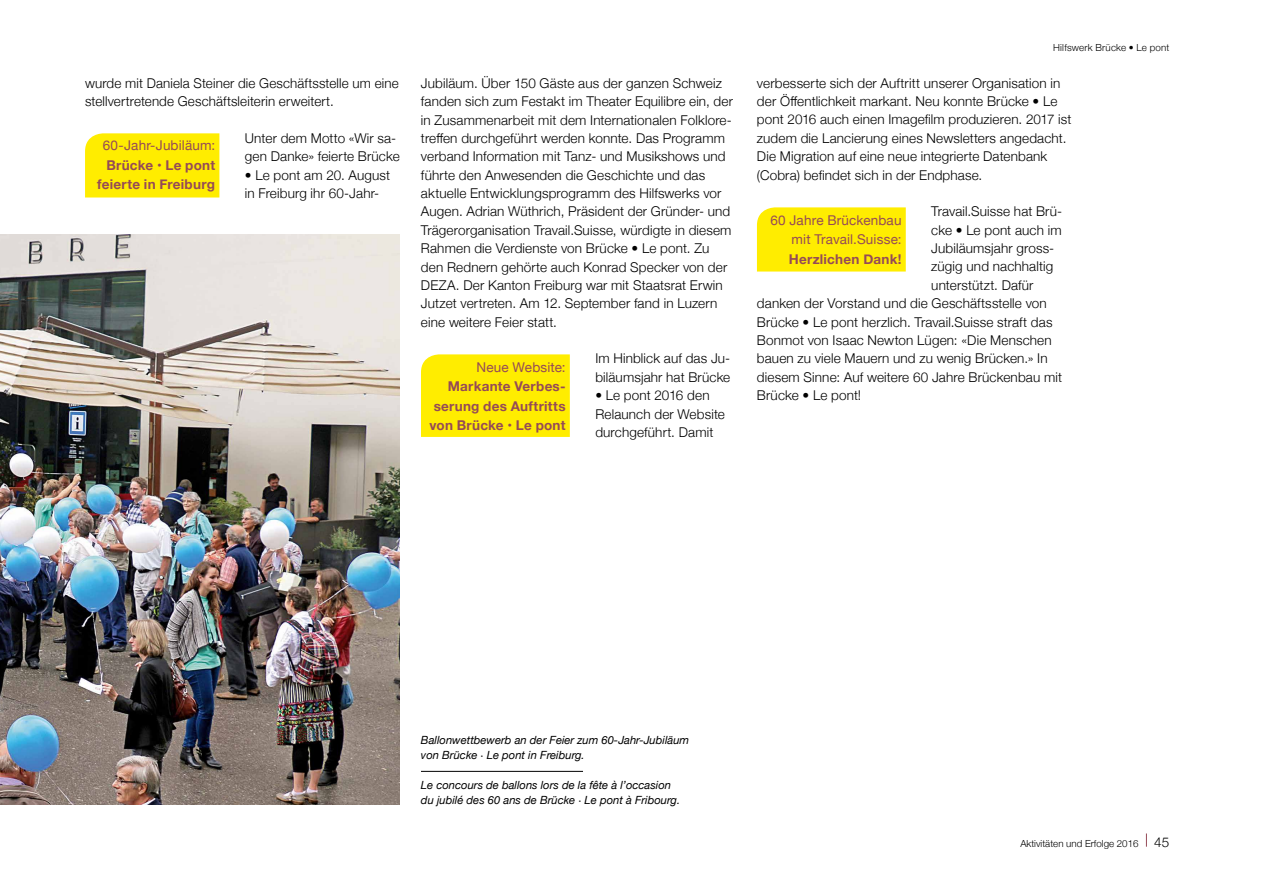
<style>
.page{position:relative;width:1263px;height:893px;background:#fff}
.page>*{position:absolute;margin:0;border:0;box-sizing:border-box;transform-origin:0 0}
.t1{font:300 13.5px/18.3px "Helvetica Neue";letter-spacing:.01em;color:#000}
.t2{font:700 13.5px/19.5px "Helvetica Neue";letter-spacing:.02em;color:#954a57;text-align:right}
.t3{font:13.5px/19.5px "Helvetica Neue";letter-spacing:.01em;color:#954a57;text-align:right}
.t4{font:italic 11.25px/15px "Helvetica Neue";color:#000}
.t5{font:300 9.75px "Helvetica Neue";color:#000}
.t6{font:300 9.75px "Helvetica Neue";letter-spacing:.025em;color:#000}
.s1{font-size:13.5px}
</style>
<div class="page">
<svg style="left:1146px;top:833px;width:1px;height:14px"></svg>
<img style="left:0;top:235px;width:400px;height:569px">
<div style="left:85px;top:133px;width:134px;height:64px;background:#ffed00"></div>
<div style="left:421px;top:354px;width:149px;height:83px;background:#ffed00"></div>
<div style="left:757px;top:207px;width:149px;height:65px;background:#ffed00"></div>
<hr style="left:421px;top:771px;width:162px;height:1px;background:#000">
<p class="t1" style="left:85px;top:73px;width:315px">wurde mit Daniela Steiner die Geschäftsstelle um eine stellvertretende Geschäftsleiterin erweitert.</p>
<p class="t1" style="left:245px;top:128px;width:156px">Unter dem Motto «Wir sa&shy;gen Danke» feierte Brücke</p>
<p class="t1" style="left:245px;top:165px;width:147px">• Le pont am 20. August in Freiburg ihr 60-Jahr-</p>
<p class="t3" style="left:103px;top:137px;width:114px">60-Jahr-Jubiläum:</p>
<p class="t2" style="left:97px;top:156px;width:119px">Brücke • Le pont feierte in Freiburg</p>
<p class="t1" style="left:421px;top:73px;width:314px">Jubiläum. Über 150 Gäste aus der ganzen Schweiz fanden sich zum Festakt im Theater Equilibre ein, der in Zusammenarbeit mit dem Internationalen Folklore&shy;treffen durchgeführt werden konnte. Das Programm verband Information mit Tanz- und Musikshows und führte den Anwesenden die Geschichte und das aktuelle Entwicklungsprogramm des Hilfswerks vor Augen. Adrian Wüthrich, Präsident der Gründer- und Trägerorganisation Travail.Suisse, würdigte in diesem Rahmen die Verdienste von Brücke • Le pont. Zu den Rednern gehörte auch Konrad Specker von der DEZA. Der Kanton Freiburg war mit Staatsrat Erwin Jutzet vertreten. Am 12. September fand in Luzern eine weitere Feier statt.</p>
<p class="t1" style="left:595px;top:348px;width:136px">Im Hinblick auf das Ju&shy;biläumsjahr hat Brücke</p>
<p class="t1" style="left:595px;top:385px;width:131px">• Le pont 2016 den<br>Relaunch der Website durchgeführt. Damit</p>
<p class="t3" style="left:477px;top:358px;width:90px">Neue Website:</p>
<p class="t2" style="left:430px;top:377px;width:138px">Markante Verbes&shy;serung des Auftritts von Brücke • Le pont</p>
<p class="t6" style="left:1053px;top:40px;width:118px">Hilfswerk Brücke • Le pont</p>
<p class="t1" style="left:757px;top:73px;width:316px">verbesserte sich der Auftritt unserer Organisation in der Öffentlichkeit markant. Neu konnte Brücke • Le pont 2016 auch einen Imagefilm produzieren. 2017 ist zudem die Lancierung eines Newsletters angedacht.<br>Die Migration auf eine neue integrierte Datenbank (Cobra) befindet sich in der Endphase.</p>
<p class="t1" style="left:931px;top:201px;width:132px">Travail.Suisse hat Brü-</p>
<p class="t1" style="left:931px;top:220px;width:132px">cke • Le pont auch im</p>
<p class="t1" style="left:931px;top:238px;width:124px">Jubiläumsjahr gross-</p>
<p class="t1" style="left:931px;top:257px;width:124px">zügig und nachhaltig</p>
<p class="t1" style="left:931px;top:275px;width:104px">unterstützt. Dafür</p>
<p class="t1" style="left:757px;top:293px;width:291px">danken der Vorstand und die Geschäftsstelle von</p>
<p class="t1" style="left:757px;top:312px;width:297px">Brücke • Le pont herzlich. Travail.Suisse straft das</p>
<p class="t1" style="left:757px;top:330px;width:296px">Bonmot von Isaac Newton Lügen: «Die Menschen</p>
<p class="t1" style="left:757px;top:348px;width:292px">bauen zu viele Mauern und zu wenig Brücken.» In</p>
<p class="t1" style="left:757px;top:367px;width:307px">diesem Sinne: Auf weitere 60 Jahre Brückenbau mit</p>
<p class="t1" style="left:757px;top:385px;width:106px">Brücke • Le pont!</p>
<p class="t3" style="left:770px;top:211px;width:132px">60 Jahre Brückenbau mit Travail.Suisse:</p>
<p class="t2" style="left:789px;top:249px;width:114px">Herzlichen Dank!</p>
<p class="t4" style="left:421px;top:734px;width:270px">Ballonwettbewerb an der Feier zum 60-Jahr-Jubiläum von Brücke · Le pont in Freiburg.</p>
<p class="t4" style="left:421px;top:779px;width:261px">Le concours de ballons lors de la fête à l’occasion du jubilé des 60 ans de Brücke · Le pont à Fribourg.</p>
<p class="t5" style="left:1020px;top:835px;width:151px">Aktivitäten und Erfolge 2016 <span class="s1">45</span></p>
</div>
